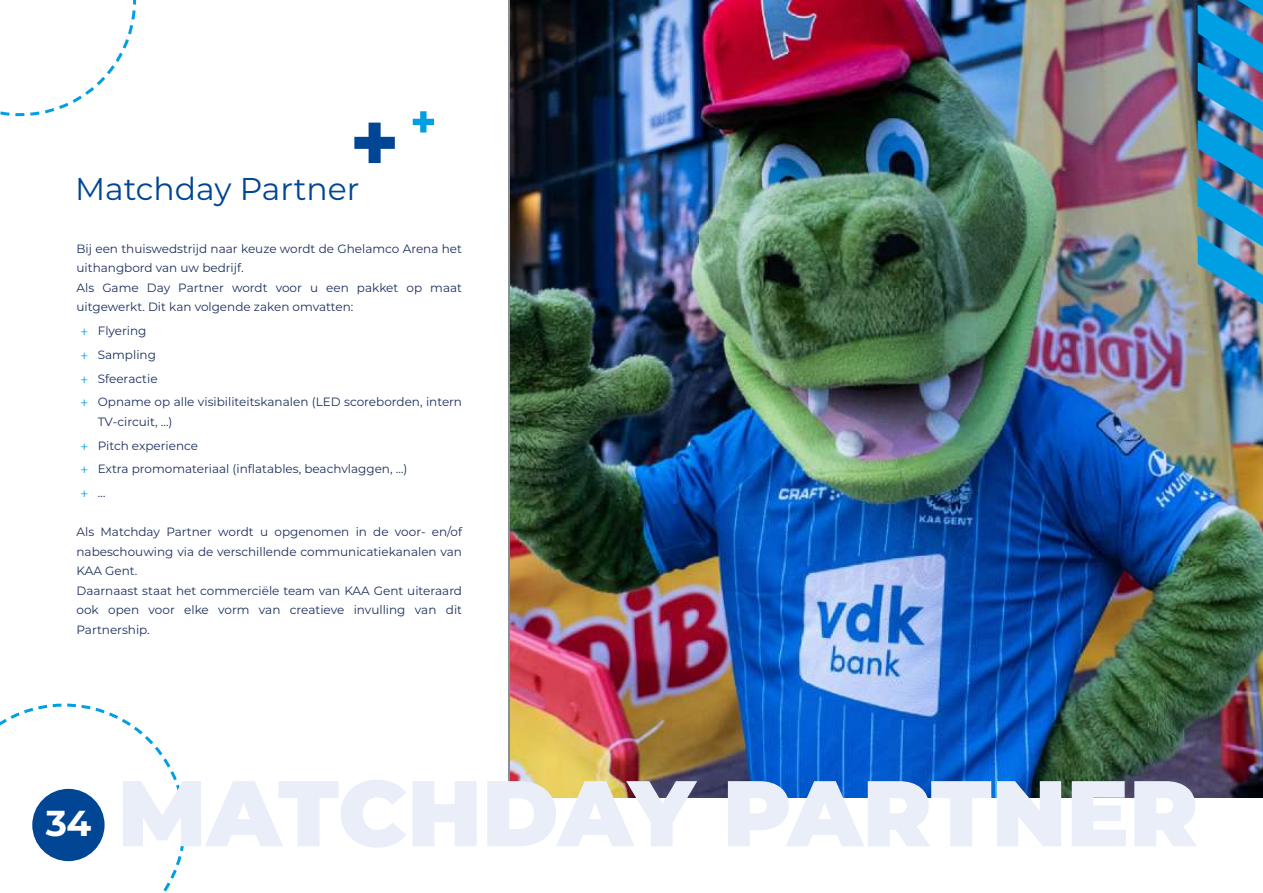
<style>
.page{position:relative;width:1263px;height:893px;background:#fff}
.page>*{position:absolute;margin:0;border:0;box-sizing:border-box;transform-origin:0 0}
.t1{font:900 93px "Montserrat";color:#e9eef9}
.t2{font:700 36px "Montserrat";color:#fff}
.t3{font:31.5px "Montserrat";color:#014694}
.t4{font:12px/19.5px "Montserrat";color:#1c2f5d}
.t5{font:12px "Myriad Pro";color:#009fe3}
.s1{font-family:"Myriad Pro";color:#009fe3}
.s2{font-family:"Montserrat";color:#1c2f5d}
</style>
<div class="page">
<svg style="left:0;top:703px;width:186px;height:189px"></svg>
<img style="left:511px;top:0;width:752px;height:797px">
<svg style="left:354px;top:123px;width:41px;height:40px"></svg>
<svg style="left:413px;top:111px;width:21px;height:22px"></svg>
<div style="left:32px;top:789px;width:73px;height:72px;background:#014694;border-radius:50%"></div>
<svg style="left:0;top:0;width:137px;height:117px"></svg>
<img style="left:1198px;top:0;width:65px;height:304px">
<h3 class="t3" style="left:75px;top:167px;width:286px">Matchday Partner</h3>
<p class="t4" style="left:77px;top:238px;width:387px">Bij een thuiswedstrijd naar keuze wordt de Ghelamco Arena het uithangbord van uw bedrijf.<br>Als Game Day Partner wordt voor u een pakket op maat uitgewerkt. Dit kan volgende zaken omvatten:</p>
<p class="t4" style="left:81px;top:319px;width:383px;line-height:23.7px"><span class="s1">+</span> Flyering<br><span class="s1">+</span> Sampling<br><span class="s1">+</span> Sfeeractie<br><span class="s1">+</span> Opname op alle visibiliteitskanalen (LED scoreborden, intern</p>
<p class="t4" style="left:81px;top:409px;width:328px;line-height:23.7px;text-indent:17px">TV-circuit, …)<br><span class="s1">+</span> Pitch experience<br><span class="s1">+</span> Extra promomateriaal (inflatables, beachvlaggen, …)</p>
<p class="t5" style="left:81px;top:486px;width:26px">+ <span class="s2">…</span></p>
<p class="t4" style="left:77px;top:522px;width:387px">Als Matchday Partner wordt u opgenomen in de voor- en/of nabeschouwing via de verschillende communicatiekanalen van KAA Gent.<br>Daarnaast staat het commerciële team van KAA Gent uiteraard ook open voor elke vorm van creatieve invulling van dit Partnership.</p>
<h2 class="t2" style="left:46px;top:798px;width:47px">34</h2>
<h1 class="t1" style="left:118px;top:743px;width:1082px">MATCHDAY PARTNER</h1>
</div>
